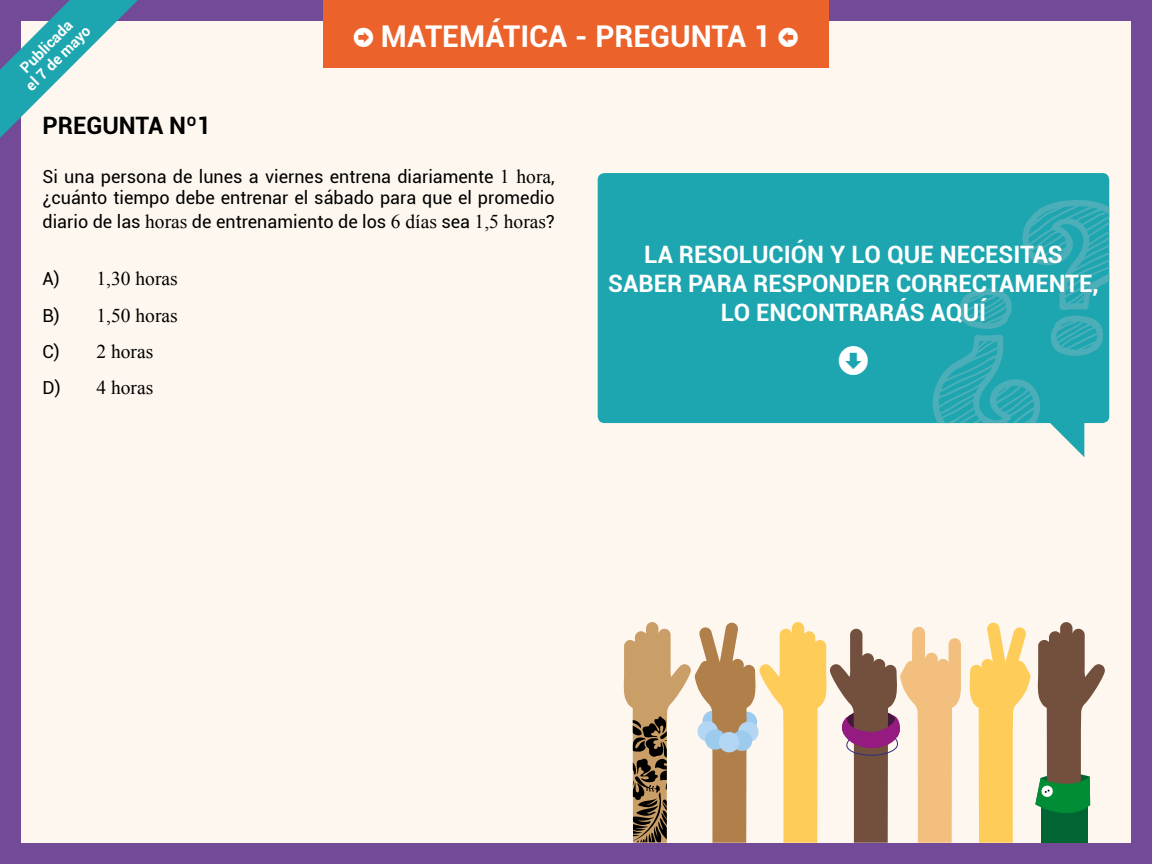
<style>
.page{position:relative;width:1152px;height:864px;background:#724a98}
.page>*{position:absolute;margin:0;border:0;box-sizing:border-box;transform-origin:0 0}
.t1{font:45px "s Tmedia";color:#fff}
.t2{font:700 30px "Roboto";color:#fff}
.t3{font:700 24px/28.8px "Roboto";color:#fff;text-align:center}
.t4{font:700 24px "Roboto";color:#000}
.t5{font:19.5px/36.2px "Times New Roman";color:#000}
.t6{font:18px/21.6px "Roboto";color:#000}
.t7{font:700 15px/16.5px "Roboto";color:#fff;text-align:center}
.s1{font-family:"s Tmedia";font-weight:400}
.s2{font-family:"Times New Roman";font-size:19.5px}
.s3{font-family:"Roboto";font-size:18px}
</style>
<div class="page">
<div style="left:21px;top:21px;width:1110px;height:822px;background:#fef7ef"></div>
<svg style="left:0;top:0;width:138px;height:138px"></svg>
<svg style="left:598px;top:173px;width:511px;height:284px;background:#3ab0b8"></svg>
<svg style="left:932px;top:200px;width:177px;height:245px;background:#38adb6"></svg>
<svg style="left:623px;top:622px;width:338px;height:221px"></svg>
<svg style="left:969px;top:622px;width:136px;height:221px"></svg>
<div style="left:323px;top:0;width:506px;height:67px;background:#ec622b"></div>
<p class="t7" style="left:10px;top:70px;width:86px;rotate:-45deg">Publicada<br>el 7 de mayo</p>
<h2 class="t2" style="left:354px;top:16px;width:446px"><span class="s1">.</span> MATEMÁTICA - PREGUNTA 1 <span class="s1">-</span></h2>
<h3 class="t4" style="left:43px;top:109px;width:170px">PREGUNTA Nº1</h3>
<p class="t6" style="left:43px;top:165px;width:514px">Si una persona de lunes a viernes entrena diariamente <span class="s2">1 hora</span>, ¿cuánto tiempo debe entrenar el sábado para que el promedio</p>
<p class="t6" style="left:43px;top:210px;width:514px">diario de las <span class="s2">horas</span> de entrenamiento de los <span class="s2">6 días</span> sea <span class="s2">1,5 horas</span>?</p>
<p class="t5" style="left:43px;top:261px;width:137px"><span class="s3">A)</span> 1,30 horas<br><span class="s3">B)</span> 1,50 horas<br><span class="s3">C)</span> 2 horas<br><span class="s3">D)</span> 4 horas</p>
<h3 class="t3" style="left:608px;top:239px;width:492px">LA RESOLUCIÓN Y LO QUE NECESITAS<br>SABER PARA RESPONDER CORRECTAMENTE,<br>LO ENCONTRARÁS AQUÍ</h3>
<h1 class="t1" style="left:839px;top:333px;width:31px">/</h1>
</div>
